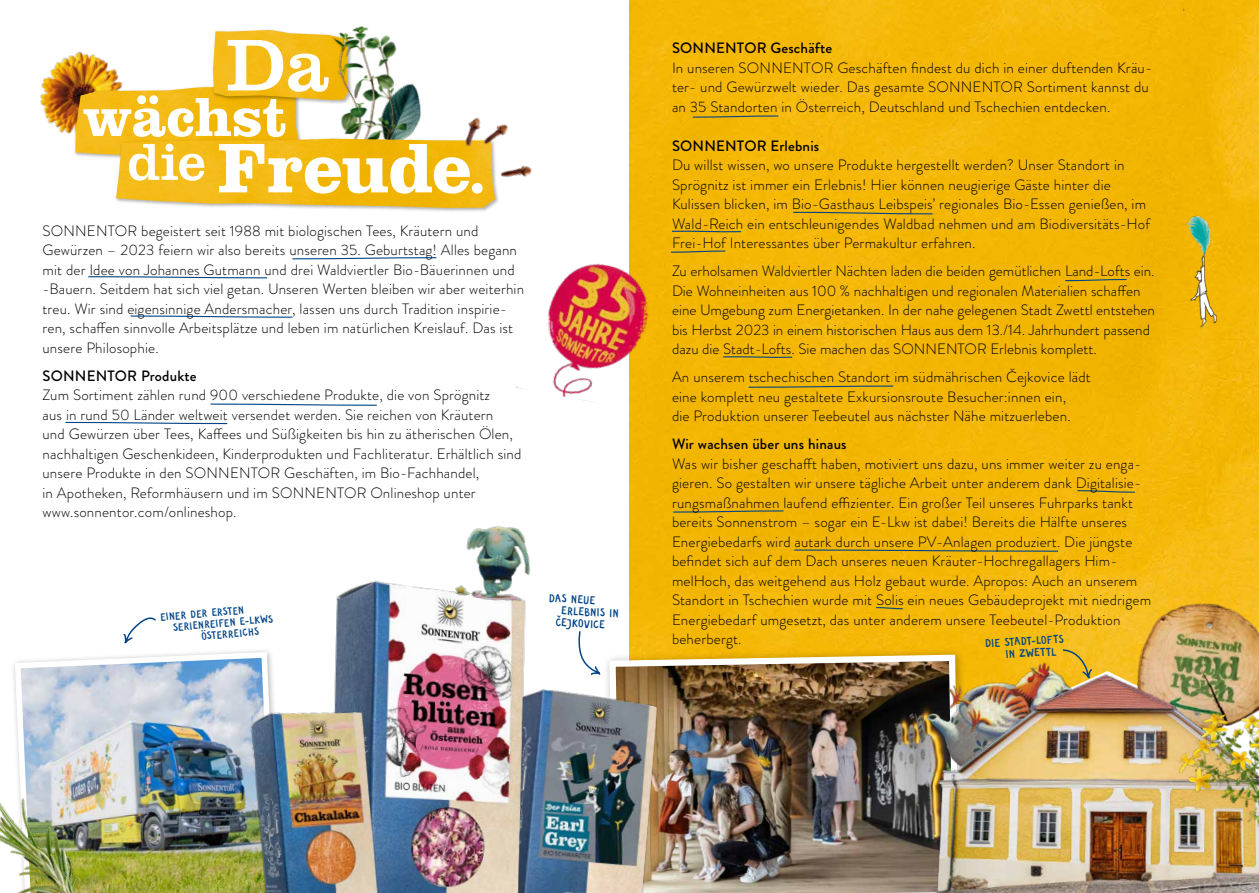
<style>
.page{position:relative;width:1259px;height:893px;background:#fff}
.page>*{position:absolute;margin:0;border:0;box-sizing:border-box;transform-origin:0 0}
.t1{font:75.3px "Clarendon BT";color:#fff}
.t2{font:700 72.15px "Clarendon BT";letter-spacing:-.015em;color:#fff}
.t3{font:700 56.4px "Clarendon BT";letter-spacing:-.005em;color:#fff}
.t4{font:300 15px/19.5px "Brandon Grotesque";letter-spacing:.01em;color:#000}
.t5{font:500 15px "Brandon Grotesque";letter-spacing:.01em;color:#000}
.t6{font:12px/12px "Sonnentor Hand Regular";color:#004587}
.t7{font:11.25px "Sonnentor Hand Regular";color:#004587}
.s1{font-weight:400}
</style>
<div class="page">
<img style="left:13px;top:650px;width:260px;height:243px">
<img style="left:629px;top:0;width:630px;height:648px">
<img style="left:409px;top:83px;width:12px;height:53px">
<img style="left:40px;top:51px;width:83px;height:83px">
<div style="left:74px;top:85px;width:229px;height:75px;background:#000;opacity:.3"></div>
<img style="left:75px;top:86px;width:224px;height:69px">
<div style="left:211px;top:28px;width:142px;height:77px;background:#000;opacity:.3"></div>
<img style="left:213px;top:30px;width:105px;height:70px">
<img style="left:318px;top:26px;width:91px;height:111px">
<div style="left:114px;top:137px;width:385px;height:75px;background:#000;opacity:.3"></div>
<img style="left:116px;top:139px;width:379px;height:69px">
<img style="left:668px;top:651px;width:268px;height:242px">
<img style="left:551px;top:657px;width:141px;height:236px">
<img style="left:334px;top:580px;width:217px;height:313px">
<img style="left:217px;top:681px;width:205px;height:212px">
<svg style="left:292px;top:257px;width:145px;height:3px"></svg>
<svg style="left:691px;top:115px;width:88px;height:3px"></svg>
<svg style="left:672px;top:250px;width:54px;height:3px"></svg>
<svg style="left:130px;top:315px;width:163px;height:3px"></svg>
<svg style="left:792px;top:211px;width:141px;height:4px"></svg>
<svg style="left:672px;top:230px;width:70px;height:3px"></svg>
<svg style="left:722px;top:356px;width:71px;height:2px"></svg>
<svg style="left:1064px;top:278px;width:63px;height:4px"></svg>
<svg style="left:672px;top:510px;width:112px;height:3px"></svg>
<svg style="left:793px;top:549px;width:266px;height:3px"></svg>
<svg style="left:747px;top:385px;width:147px;height:3px"></svg>
<svg style="left:210px;top:403px;width:167px;height:3px"></svg>
<svg style="left:88px;top:276px;width:180px;height:3px"></svg>
<svg style="left:65px;top:421px;width:163px;height:4px"></svg>
<svg style="left:1076px;top:489px;width:60px;height:4px"></svg>
<svg style="left:875px;top:606px;width:29px;height:4px"></svg>
<img style="left:448px;top:119px;width:39px;height:44px">
<img style="left:474px;top:117px;width:34px;height:36px">
<img style="left:497px;top:156px;width:35px;height:36px">
<img style="left:898px;top:628px;width:128px;height:208px">
<svg style="left:87px;top:617px;width:70px;height:96px"></svg>
<img style="left:433px;top:526px;width:118px;height:128px">
<img style="left:1158px;top:208px;width:96px;height:132px">
<svg style="left:576px;top:630px;width:92px;height:87px"></svg>
<img style="left:0;top:765px;width:113px;height:128px">
<img style="left:451px;top:206px;width:221px;height:204px">
<img style="left:1026px;top:571px;width:233px;height:84px">
<img style="left:936px;top:655px;width:323px;height:238px">
<img style="left:1151px;top:683px;width:108px;height:210px">
<h1 class="t1" style="left:226px;top:18px;width:104px">Da</h1>
<h3 class="t3" style="left:83px;top:82px;width:207px">wächst</h3>
<h2 class="t2" style="left:127px;top:123px;width:363px"><sup>die</sup> Freude<span class="s1">.</span></h2>
<p class="t4" style="left:43px;top:221px;width:483px">SONNENTOR begeistert seit 1988 mit biologischen Tees, Kräutern und Gewürzen – 2023 feiern wir also bereits unseren 35. Geburtstag! Alles begann mit der Idee von Johannes Gutmann und drei Waldviertler Bio-Bäuerinnen und -Bauern. Seitdem hat sich viel getan. Unseren Werten bleiben wir aber weiterhin treu. Wir sind eigensinnige Andersmacher, lassen uns durch Tradition inspirie&shy;ren, schaffen sinnvolle Arbeitsplätze und leben im natürlichen Kreislauf. Das ist unsere Philosophie.</p>
<p class="t5" style="left:43px;top:365px;width:155px">SONNENTOR Produkte</p>
<p class="t4" style="left:43px;top:386px;width:480px">Zum Sortiment zählen rund 900 verschiedene Produkte, die von Sprögnitz<br>aus in rund 50 Länder weltweit versendet werden. Sie reichen von Kräutern<br>und Gewürzen über Tees, Kaffees und Süßigkeiten bis hin zu ätherischen Ölen, nachhaltigen Geschenkideen, Kinderprodukten und Fachliteratur. Erhältlich sind unsere Produkte in den SONNENTOR Geschäften, im Bio-Fachhandel,<br>in Apotheken, Reformhäusern und im SONNENTOR Onlineshop unter www.sonnentor.com/onlineshop.</p>
<p class="t7" style="left:160px;top:610px;width:85px;rotate:-5deg">EINER DER ERSTEN</p>
<p class="t7" style="left:172px;top:620px;width:102px;rotate:-5deg">SERIENREIFEN E-LKWS</p>
<p class="t7" style="left:201px;top:629px;width:59px;rotate:-5deg">ÖSTERREICHS</p>
<p class="t6" style="left:549px;top:592px;width:48px;rotate:3deg">DAS NEUE</p>
<p class="t6" style="left:562px;top:604px;width:59px;rotate:3deg">ERLEBNIS IN</p>
<p class="t6" style="left:556px;top:616px;width:51px;rotate:3deg">ČEJKOVICE</p>
<p class="t5" style="left:672px;top:37px;width:162px">SONNENTOR Geschäfte</p>
<p class="t4" style="left:672px;top:58px;width:482px">In unseren SONNENTOR Geschäften findest du dich in einer duftenden Kräu&shy;ter- und Gewürzwelt wieder. Das gesamte SONNENTOR Sortiment kannst du an 35 Standorten in Österreich, Deutschland und Tschechien entdecken.</p>
<p class="t5" style="left:672px;top:135px;width:149px">SONNENTOR Erlebnis</p>
<p class="t4" style="left:672px;top:155px;width:479px">Du willst wissen, wo unsere Produkte hergestellt werden? Unser Standort in Sprögnitz ist immer ein Erlebnis! Hier können neugierige Gäste hinter die Kulissen blicken, im Bio-Gasthaus Leibspeis’ regionales Bio-Essen genießen, im Wald-Reich ein entschleunigendes Waldbad nehmen und am Biodiversitäts-Hof Frei-Hof Interessantes über Permakultur erfahren.</p>
<p class="t4" style="left:672px;top:261px;width:484px">Zu erholsamen Waldviertler Nächten laden die beiden gemütlichen Land-Lofts ein.<br>Die Wohneinheiten aus 100 % nachhaltigen und regionalen Materialien schaffen eine Umgebung zum Energietanken. In der nahe gelegenen Stadt Zwettl entstehen bis Herbst 2023 in einem historischen Haus aus dem 13./14. Jahrhundert passend dazu die Stadt-Lofts. Sie machen das SONNENTOR Erlebnis komplett.</p>
<p class="t4" style="left:672px;top:367px;width:420px">An unserem tschechischen Standort im südmährischen Čejkovice lädt eine komplett neu gestaltete Exkursionsroute Besucher:innen ein,<br>die Produktion unserer Teebeutel aus nächster Nähe mitzuerleben.</p>
<p class="t5" style="left:672px;top:434px;width:176px">Wir wachsen über uns hinaus</p>
<p class="t4" style="left:672px;top:454px;width:480px">Was wir bisher geschafft haben, motiviert uns dazu, uns immer weiter zu enga&shy;gieren. So gestalten wir unsere tägliche Arbeit unter anderem dank Digitalisie&shy;rungsmaßnahmen laufend effizienter. Ein großer Teil unseres Fuhrparks tankt bereits Sonnenstrom – sogar ein E-Lkw ist dabei! Bereits die Hälfte unseres Energiebedarfs wird autark durch unsere PV-Anlagen produziert. Die jüngste befindet sich auf dem Dach unseres neuen Kräuter-Hochregallagers Him&shy;melHoch, das weitgehend aus Holz gebaut wurde. Apropos: Auch an unserem Standort in Tschechien wurde mit Solis ein neues Gebäudeprojekt mit niedrigem Energiebedarf umgesetzt, das unter anderem unsere Teebeutel-Produktion beherbergt.</p>
<p class="t6" style="left:1004px;top:636px;width:60px;text-indent:-20px;rotate:-3deg">DIE STADT-LOFTS<br>IN ZWETTL</p>
</div>
